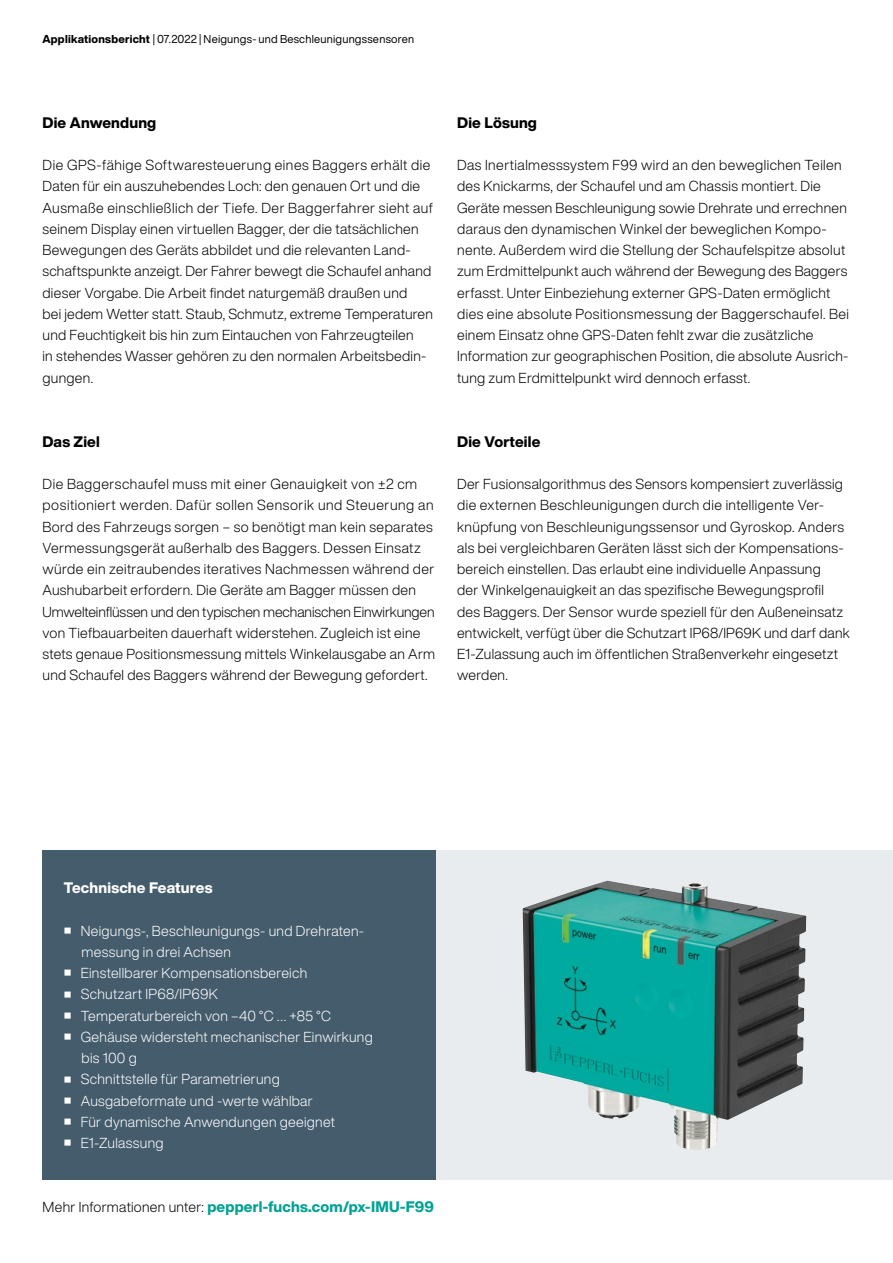
<style>
.page{position:relative;width:893px;height:1263px;background:#fff}
.page>*{position:absolute;margin:0;border:0;box-sizing:border-box;transform-origin:0 0}
.t1{font:800 15px "Helvetica Now Display";letter-spacing:.01em;color:#00a294}
.t2{font:800 15px "Helvetica Now Display";letter-spacing:.01em;color:#000}
.t3{font:800 15px "Helvetica Now Display";letter-spacing:.01em;color:#fff}
.t4{font:300 14.25px/21.3px "Helvetica Now Display";letter-spacing:.02em;color:#000}
.t5{font:300 14.25px/21.3px "Helvetica Now Display";letter-spacing:.02em;color:#fff}
.t6{font:11.25px "Helvetica Now Display";letter-spacing:.02em;color:#000}
.s1{font-weight:800}
.s2{font-weight:300;font-size:14.25px;color:#000}
</style>
<div class="page">
<div style="left:436px;top:850px;width:457px;height:330px;background:#e9ecef"></div>
<img style="left:523px;top:881px;width:283px;height:269px">
<div style="left:43px;top:850px;width:393px;height:330px;background:#455c6d"></div>
<p class="t6" style="left:43px;top:31px;width:373px"><span class="s1">Applikationsbericht</span> | 07.2022 | Neigungs- und Beschleunigungssensoren</p>
<p class="t2" style="left:43px;top:112px;width:115px">Die Anwendung</p>
<p class="t4" style="left:43px;top:154px;width:392px">Die GPS-fähige Softwaresteuerung eines Baggers erhält die Daten für ein auszuhebendes Loch: den genauen Ort und die Ausmaße einschließlich der Tiefe. Der Baggerfahrer sieht auf seinem Display einen virtuellen Bagger, der die tatsächlichen Bewegungen des Geräts abbildet und die relevanten Land&shy;schaftspunkte anzeigt. Der Fahrer bewegt die Schaufel anhand dieser Vorgabe. Die Arbeit findet naturgemäß draußen und<br>bei jedem Wetter statt. Staub, Schmutz, extreme Temperaturen und Feuchtigkeit bis hin zum Eintauchen von Fahrzeugteilen<br>in stehendes Wasser gehören zu den normalen Arbeitsbedin&shy;gungen.</p>
<p class="t2" style="left:43px;top:431px;width:59px">Das Ziel</p>
<p class="t4" style="left:43px;top:473px;width:394px">Die Baggerschaufel muss mit einer Genauigkeit von ±2 cm positioniert werden. Dafür sollen Sensorik und Steuerung an Bord des Fahrzeugs sorgen – so benötigt man kein separates Vermessungsgerät außerhalb des Baggers. Dessen Einsatz würde ein zeitraubendes iteratives Nachmessen während der Aushubarbeit erfordern. Die Geräte am Bagger müssen den Umwelteinflüssen und den typischen mechanischen Einwirkungen von Tiefbauarbeiten dauerhaft widerstehen. Zugleich ist eine stets genaue Positionsmessung mittels Winkelausgabe an Arm und Schaufel des Baggers während der Bewegung gefordert.</p>
<p class="t2" style="left:457px;top:112px;width:81px">Die Lösung</p>
<p class="t4" style="left:457px;top:154px;width:393px">Das Inertialmesssystem F99 wird an den beweglichen Teilen des Knickarms, der Schaufel und am Chassis montiert. Die Geräte messen Beschleunigung sowie Drehrate und errechnen daraus den dynamischen Winkel der beweglichen Kompo&shy;nente. Außerdem wird die Stellung der Schaufelspitze absolut zum Erdmittelpunkt auch während der Bewegung des Baggers erfasst. Unter Einbeziehung externer GPS-Daten ermöglicht dies eine absolute Positionsmessung der Baggerschaufel. Bei einem Einsatz ohne GPS-Daten fehlt zwar die zusätzliche Information zur geographischen Position, die absolute Ausrich&shy;tung zum Erdmittelpunkt wird dennoch erfasst.</p>
<p class="t2" style="left:457px;top:431px;width:85px">Die Vorteile</p>
<p class="t4" style="left:457px;top:473px;width:394px">Der Fusionsalgorithmus des Sensors kompensiert zuverlässig die externen Beschleunigungen durch die intelligente Ver&shy;knüpfung von Beschleunigungssensor und Gyroskop. Anders als bei vergleichbaren Geräten lässt sich der Kompensations&shy;bereich einstellen. Das erlaubt eine individuelle Anpassung<br>der Winkelgenauigkeit an das spezifische Bewegungsprofil des Baggers. Der Sensor wurde speziell für den Außeneinsatz entwickelt, verfügt über die Schutzart IP68/IP69K und darf dank E1-Zulassung auch im öffentlichen Straßenverkehr eingesetzt werden.</p>
<p class="t3" style="left:64px;top:877px;width:150px">Technische Features</p>
<p class="t5" style="left:82px;top:920px;width:283px;text-indent:-17px"><sup>■</sup> Neigungs-, Beschleunigungs- und Drehraten&shy;messung in drei Achsen</p>
<p class="t5" style="left:65px;top:962px;width:244px"><sup>■</sup> Einstellbarer Kompensationsbereich</p>
<p class="t5" style="left:65px;top:983px;width:155px"><sup>■</sup> Schutzart IP68/IP69K</p>
<p class="t5" style="left:65px;top:1005px;width:268px"><sup>■</sup> Temperaturbereich von –40 °C … +85 °C</p>
<p class="t5" style="left:82px;top:1026px;width:293px;text-indent:-17px"><sup>■</sup> Gehäuse widersteht mechanischer Einwirkung bis 100 g</p>
<p class="t5" style="left:65px;top:1068px;width:217px"><sup>■</sup> Schnittstelle für Parametrierung</p>
<p class="t5" style="left:65px;top:1090px;width:250px"><sup>■</sup> Ausgabeformate und -werte wählbar</p>
<p class="t5" style="left:65px;top:1111px;width:272px"><sup>■</sup> Für dynamische Anwendungen geeignet</p>
<p class="t5" style="left:65px;top:1132px;width:100px"><sup>■</sup> E1-Zulassung</p>
<p class="t1" style="left:43px;top:1196px;width:393px"><span class="s2">Mehr Informationen unter:</span> pepperl-fuchs.com/px-IMU-F99</p>
</div>
